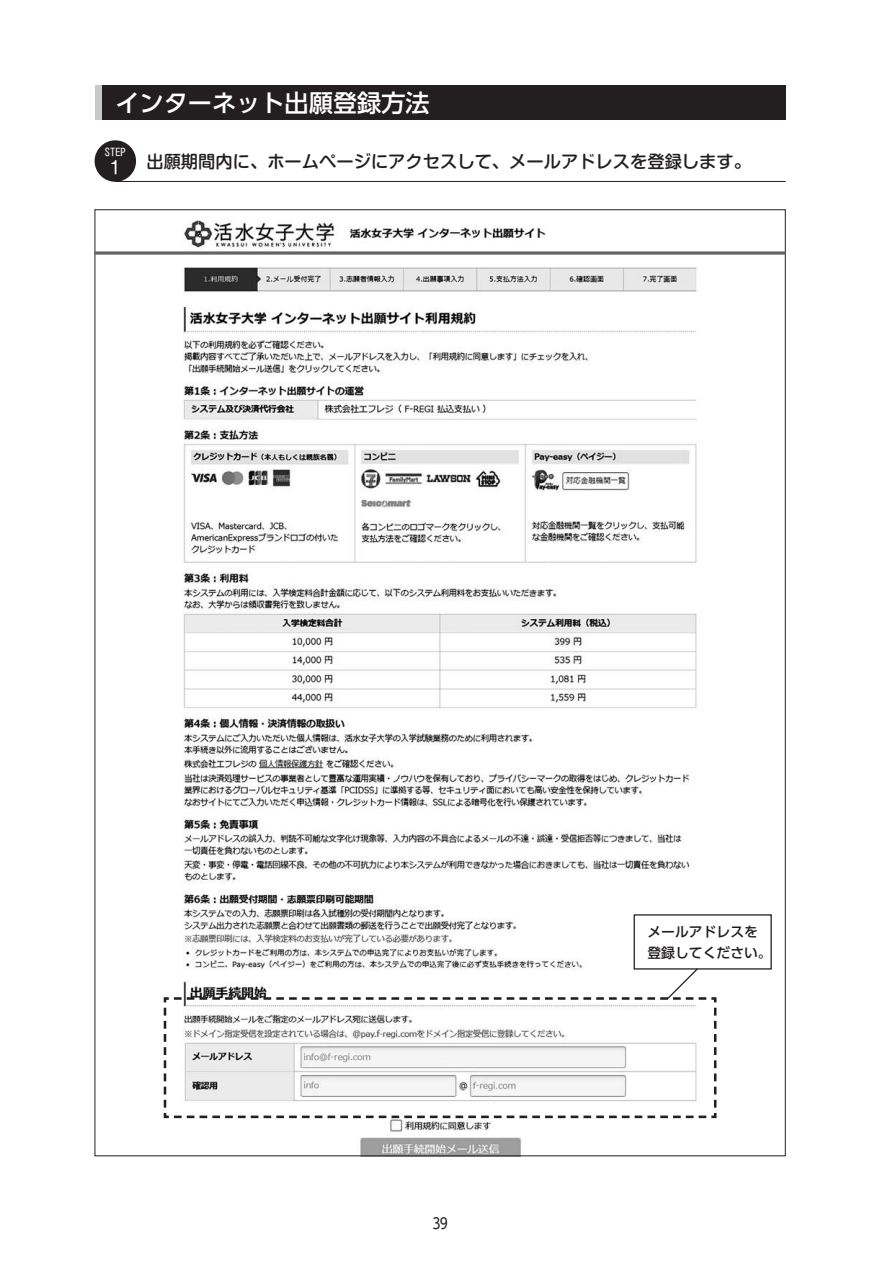
<style>
.page{position:relative;width:893px;height:1263px;background:#fff}
.page>*{position:absolute;margin:0;border:0;box-sizing:border-box;transform-origin:0 0}
.t1{font:500 24.15px "UD Shin Go Pr 6 N";color:#fff}
.t2{font:500 17.25px "Shin M Go Pr 6 N";color:#231f20}
.t3{font:17.25px "Shin M Go Pr 6 N";color:#fff}
.t4{font:14.85px "UD Shin Go Pr 6 N";color:#231f20}
.t5{font:500 13.8px "UD Shin Go Pr 6 N";color:#231f20}
.t6{font:10.35px "Shin M Go Pr 6 N";color:#fff}
</style>
<div class="page">
<div style="left:102px;top:85px;width:684px;height:35px;background:#231f20"></div>
<div style="left:95px;top:85px;width:7px;height:35px;background:#c7c8ca"></div>
<div style="left:95px;top:140px;width:41px;height:42px;background:#231f20;border-radius:50%"></div>
<hr style="left:115px;top:181px;width:671px;height:1px;background:#231f20">
<img style="left:182px;top:220px;width:556px;height:934px">
<svg style="left:95px;top:251px;width:691px;height:4px;background:#828284"></svg>
<svg style="left:163px;top:996px;width:555px;height:123px"></svg>
<div style="left:634px;top:915px;width:137px;height:54px;background:#fff"></div>
<div style="left:634px;top:914px;width:138px;height:55px;border:1px solid #231f20"></div>
<svg style="left:171px;top:967px;width:535px;height:34px"></svg>
<p class="t1" style="left:115px;top:83px;width:316px">インターネット出願登録方法</p>
<p class="t2" style="left:146px;top:147px;width:606px">出願期間内に、ホームページにアクセスして、メールアドレスを登録します。</p>
<p class="t6" style="left:105px;top:143px;width:22px">STEP</p>
<p class="t3" style="left:107px;top:153px;width:19px">１</p>
<p class="t4" style="left:433px;top:1212px;width:16px">39</p>
<p class="t5" style="left:647px;top:920px;width:112px">メールアドレスを</p>
<p class="t5" style="left:647px;top:941px;width:126px">登録してください。</p>
</div>
